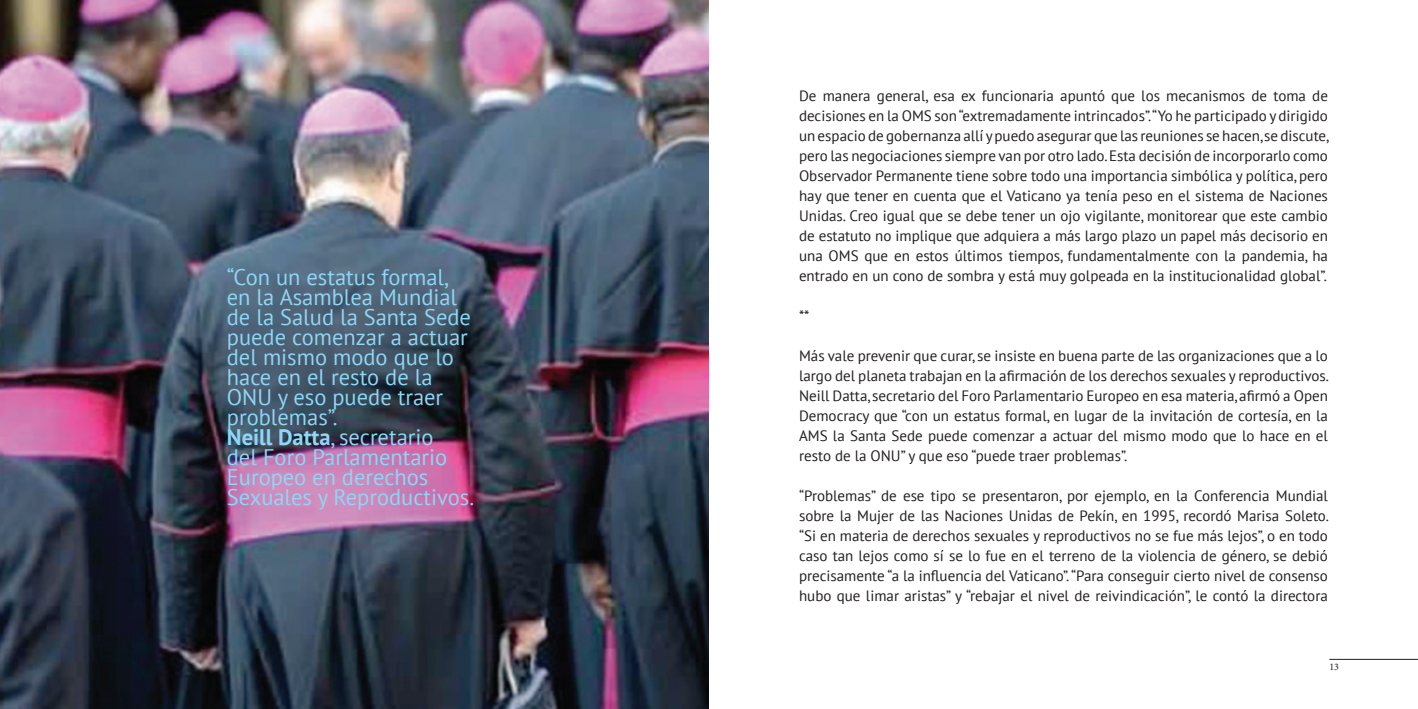
<style>
.page{position:relative;width:1418px;height:709px;background:#fff}
.page>*{position:absolute;margin:0;border:0;box-sizing:border-box;transform-origin:0 0}
.t1{font:22.5px/20px "PT Sans";color:#8dd7f7}
.t2{font:15px/20px "PT Sans";color:#231f20;text-align:justify}
.t3{font:10px "Minion Pro";color:#231f20}
.s1{font-weight:700}
</style>
<div class="page">
<hr style="left:1329px;top:659px;width:88px;height:1px;background:#231f20">
<img style="left:0;top:0;width:709px;height:709px">
<img style="left:0;top:659px;width:89px;height:1px">
<svg style="left:80px;top:664px;width:8px;height:6px"></svg>
<p class="t1" style="left:227px;top:266px;width:249px">“Con un estatus formal, en la Asamblea Mundial de la Salud la Santa Sede puede comenzar a actuar del mismo modo que lo hace en el resto de la<br>ONU y eso puede traer problemas”.<br><span class="s1">Neill Datta</span>, secretario<br>del Foro Parlamentario<br>Europeo en derechos<br>Sexuales y Reproductivos.</p>
<p class="t2" style="left:799px;top:86px;width:531px">De manera general, esa ex funcionaria apuntó que los mecanismos de toma de decisiones en la OMS son “extremadamente intrincados”.“Yo he participado y dirigido un espacio de gobernanza allí y puedo asegurar que las reuniones se hacen, se discute, pero las negociaciones siempre van por otro lado. Esta decisión de incorporarlo como Observador Permanente tiene sobre todo una importancia simbólica y política, pero hay que tener en cuenta que el Vaticano ya tenía peso en el sistema de Naciones Unidas. Creo igual que se debe tener un ojo vigilante, monitorear que este cambio de estatuto no implique que adquiera a más largo plazo un papel más decisorio en una OMS que en estos últimos tiempos, fundamentalmente con la pandemia, ha entrado en un cono de sombra y está muy golpeada en la institucionalidad global”.</p>
<p class="t2" style="left:799px;top:306px;width:12px">**</p>
<p class="t2" style="left:799px;top:346px;width:531px">Más vale prevenir que curar, se insiste en buena parte de las organizaciones que a lo largo del planeta trabajan en la afirmación de los derechos sexuales y reproductivos.<br>Neill Datta, secretario del Foro Parlamentario Europeo en esa materia, afirmó a Open Democracy que “con un estatus formal, en lugar de la invitación de cortesía, en la AMS la Santa Sede puede comenzar a actuar del mismo modo que lo hace en el resto de la ONU” y que eso “puede traer problemas”.</p>
<p class="t2" style="left:799px;top:486px;width:531px">“Problemas” de ese tipo se presentaron, por ejemplo, en la Conferencia Mundial sobre la Mujer de las Naciones Unidas de Pekín, en 1995, recordó Marisa Soleto. “Si en materia de derechos sexuales y reproductivos no se fue más lejos”, o en todo caso tan lejos como sí se lo fue en el terreno de la violencia de género, se debió precisamente “a la influencia del Vaticano”. “Para conseguir cierto nivel de consenso hubo que limar aristas” y “rebajar el nivel de reivindicación”, le contó la directora</p>
<p class="t3" style="left:1329px;top:660px;width:11px">13</p>
</div>
